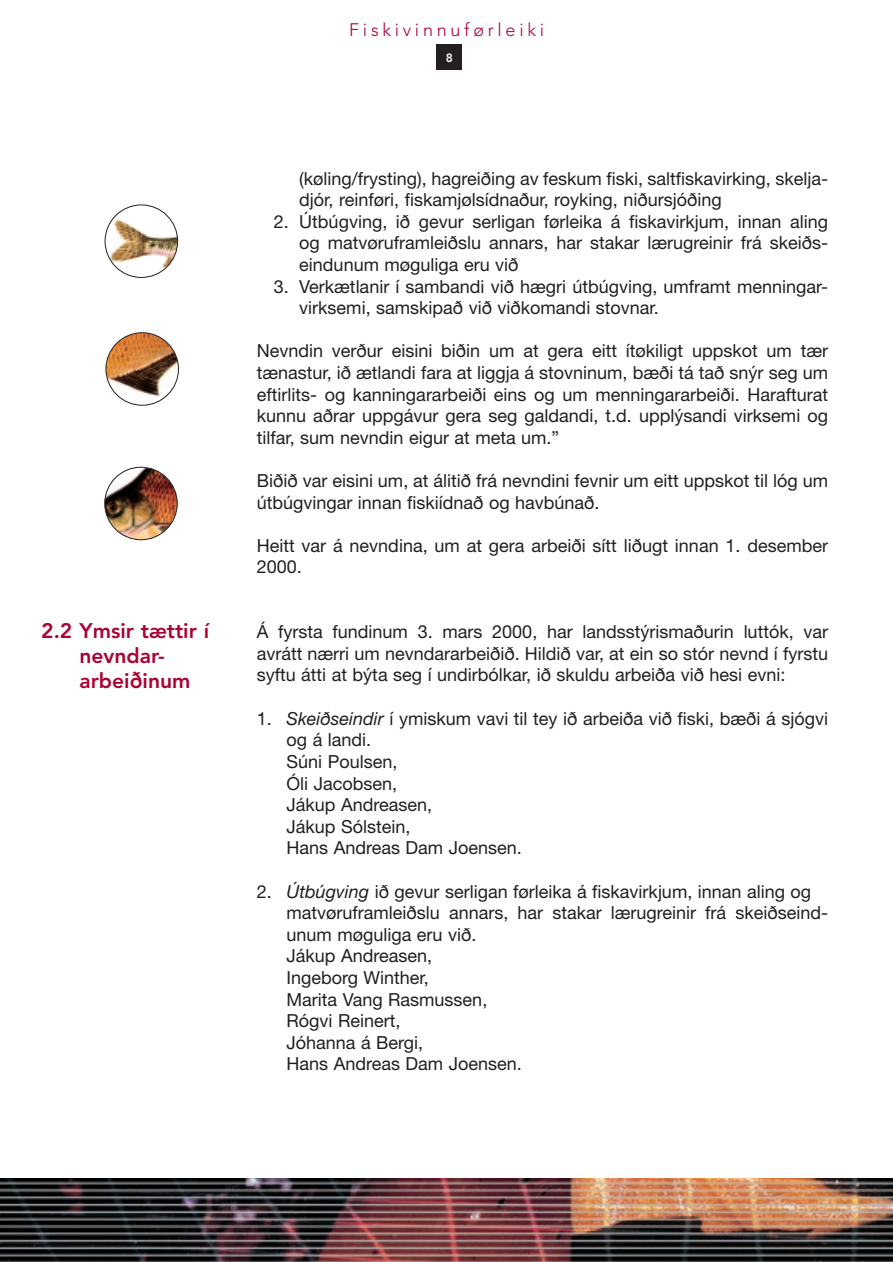
<style>
.page{position:relative;width:893px;height:1262px;background:#fff}
.page>*{position:absolute;margin:0;border:0;box-sizing:border-box;transform-origin:0 0}
.t1{font:800 21px/25.2px "Avenir";color:#ab0333}
.t2{font:18px/21.6px "Helvetica Neue";color:#231f20}
.t3{font:300 18px "Avenir";letter-spacing:.21em;color:#ab0333}
.t4{font:800 12px "Avenir";color:#fff}
.s1{font-style:italic}
</style>
<div class="page">
<img style="left:0;top:1178px;width:892px;height:84px">
<div style="left:436px;top:44px;width:26px;height:25px;background:#231f20"></div>
<img style="left:105px;top:205px;width:73px;height:72px;border-radius:50%">
<div style="left:105px;top:205px;width:73px;height:73px;border:1px solid #231f20;border-radius:50%"></div>
<img style="left:106px;top:333px;width:72px;height:69px">
<div style="left:106px;top:332px;width:73px;height:73px;border:1px solid #231f20;border-radius:50%"></div>
<img style="left:105px;top:467px;width:72px;height:73px;border-radius:50%">
<div style="left:104px;top:467px;width:73px;height:73px;border:1px solid #231f20;border-radius:50%"></div>
<p class="t1" style="left:79px;top:619px;width:131px;text-indent:-38px">2.2 Ymsir tættir í nevndar&shy;arbeiðinum</p>
<p class="t3" style="left:349px;top:22px;width:196px">Fiskivinnuførleiki</p>
<p class="t4" style="left:446px;top:52px;width:9px">8</p>
<p class="t2" style="left:299px;top:169px;width:530px">(køling/frysting), hagreiðing av feskum fiski, saltfiskavirking, skelja&shy;djór, reinføri, fiskamjølsídnaður, royking, niðursjóðing</p>
<p class="t2" style="left:299px;top:212px;width:530px;text-align:justify;text-indent:-26px">2. Útbúgving, ið gevur serligan førleika á fiskavirkjum, innan aling og matvøruframleiðslu annars, har stakar lærugreinir frá skeiðs&shy;eindunum møguliga eru við</p>
<p class="t2" style="left:299px;top:277px;width:530px;text-indent:-26px">3. Verkætlanir í sambandi við hægri útbúgving, umframt menningar&shy;virksemi, samskipað við viðkomandi stovnar.</p>
<p class="t2" style="left:257px;top:342px;width:573px;text-align:justify">Nevndin verður eisini biðin um at gera eitt ítøkiligt uppskot um tær tænastur, ið ætlandi fara at liggja á stovninum, bæði tá tað snýr seg um eftirlits- og kanningararbeiði eins og um menningararbeiði. Harafturat kunnu aðrar uppgávur gera seg galdandi, t.d. upplýsandi virksemi og tilfar, sum nevndin eigur at meta um.”</p>
<p class="t2" style="left:257px;top:471px;width:573px">Biðið var eisini um, at álitið frá nevndini fevnir um eitt uppskot til lóg um útbúgvingar innan fiskiídnað og havbúnað.</p>
<p class="t2" style="left:257px;top:536px;width:573px">Heitt var á nevndina, um at gera arbeiði sítt liðugt innan 1. desember<br>2000.</p>
<p class="t2" style="left:257px;top:623px;width:573px;text-align:justify">Á fyrsta fundinum 3. mars 2000, har landsstýrismaðurin luttók, var avrátt nærri um nevndararbeiðið. Hildið var, at ein so stór nevnd í fyrstu syftu átti at býta seg í undirbólkar, ið skuldu arbeiða við hesi evni:</p>
<p class="t2" style="left:286px;top:709px;width:543px;text-indent:-30px">1. <span class="s1">Skeiðseindir</span> í ymiskum vavi til tey ið arbeiða við fiski, bæði á sjógvi og á landi.<br>Súni Poulsen,<br>Óli Jacobsen,<br>Jákup Andreasen,<br>Jákup Sólstein,<br>Hans Andreas Dam Joensen.</p>
<p class="t2" style="left:286px;top:882px;width:543px;text-indent:-30px">2. <span class="s1">Útbúgving</span> ið gevur serligan førleika á fiskavirkjum, innan aling og matvøruframleiðslu annars, har stakar lærugreinir frá skeiðseind&shy;unum møguliga eru við.<br>Jákup Andreasen,<br>Ingeborg Winther,<br>Marita Vang Rasmussen,<br>Rógvi Reinert,<br>Jóhanna á Bergi,<br>Hans Andreas Dam Joensen.</p>
</div>
